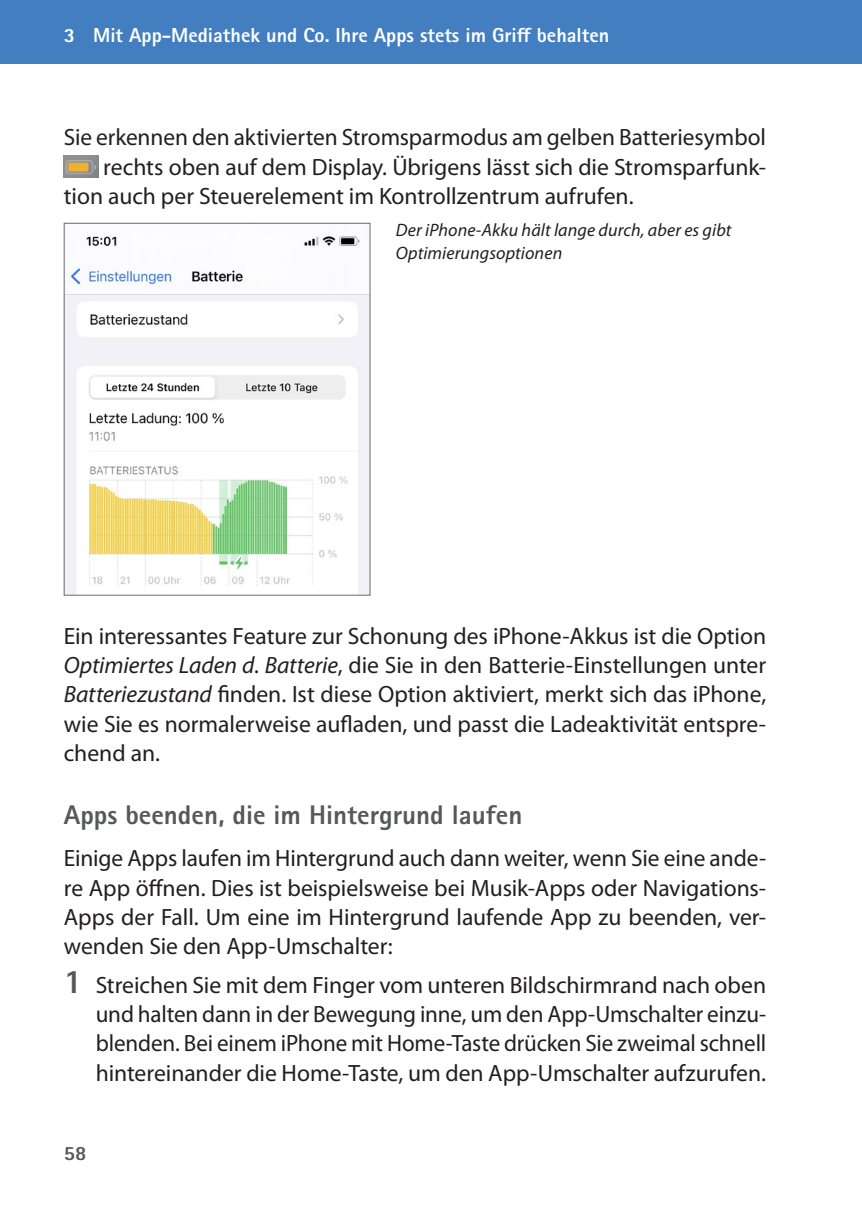
<style>
.page{position:relative;width:862px;height:1212px;background:#fff}
.page>*{position:absolute;margin:0;border:0;box-sizing:border-box;transform-origin:0 0}
.t1{font:800 27px "Rotis Sans Serif Pro";color:#57585a}
.t2{font:23.62px/29.2px "Myriad Pro";color:#231f20;text-align:justify}
.t3{font:800 20.25px "Rotis Sans Serif Pro";color:#fff}
.t4{font:800 20.25px "Rotis Sans Serif Pro";color:#57585a}
.t5{font:italic 18px/22.5px "Myriad Pro";letter-spacing:.005em;color:#231f20}
.s1{font-style:italic}
.s2{font-family:"Rotis Sans Serif Pro";font-weight:800;font-size:33.75px;color:#57585a}
</style>
<div class="page">
<div style="left:0;top:0;width:861px;height:64px;background:#437ec1"></div>
<img style="left:64px;top:155px;width:34px;height:23px">
<img style="left:66px;top:236px;width:302px;height:357px">
<div style="left:64px;top:223px;width:306px;height:372px;border:1px solid #6c6d70"></div>
<p class="t3" style="left:64px;top:23px;width:546px">3 Mit App-Mediathek und Co. Ihre Apps stets im Griff behalten</p>
<p class="t2" style="left:64px;top:122px;width:703px">Sie erkennen den aktivierten Stromsparmodus am gelben Batteriesymbol</p>
<p class="t2" style="left:103px;top:152px;width:664px">rechts oben auf dem Display. Übrigens lässt sich die Stromsparfunk-</p>
<p class="t2" style="left:64px;top:181px;width:571px">tion auch per Steuerelement im Kontrollzentrum aufrufen.</p>
<p class="t5" style="left:395px;top:219px;width:337px">Der iPhone-Akku hält lange durch, aber es gibt<br>Optimierungsoptionen</p>
<p class="t2" style="left:64px;top:621px;width:703px">Ein interessantes Feature zur Schonung des iPhone-Akkus ist die Option <span class="s1">Optimiertes Laden d. Batterie</span>, die Sie in den Batterie-Einstellungen unter <span class="s1">Batteriezustand</span> finden. Ist diese Option aktiviert, merkt sich das iPhone, wie Sie es normalerweise aufladen, und passt die Ladeaktivität entspre&shy;chend an.</p>
<p class="t1" style="left:64px;top:798px;width:460px">Apps beenden, die im Hintergrund laufen</p>
<p class="t2" style="left:64px;top:843px;width:703px">Einige Apps laufen im Hintergrund auch dann weiter, wenn Sie eine ande&shy;re App öffnen. Dies ist beispielsweise bei Musik-Apps oder Navigations-Apps der Fall. Um eine im Hintergrund laufende App zu beenden, ver&shy;wenden Sie den App-Umschalter:</p>
<p class="t2" style="left:96px;top:970px;width:671px;text-indent:-32px"><span class="s2">1</span> Streichen Sie mit dem Finger vom unteren Bildschirmrand nach oben und halten dann in der Bewegung inne, um den App-Umschalter einzu&shy;blenden. Bei einem iPhone mit Home-Taste drücken Sie zweimal schnell hintereinander die Home-Taste, um den App-Umschalter aufzurufen.</p>
<p class="t4" style="left:64px;top:1141px;width:24px">58</p>
</div>
